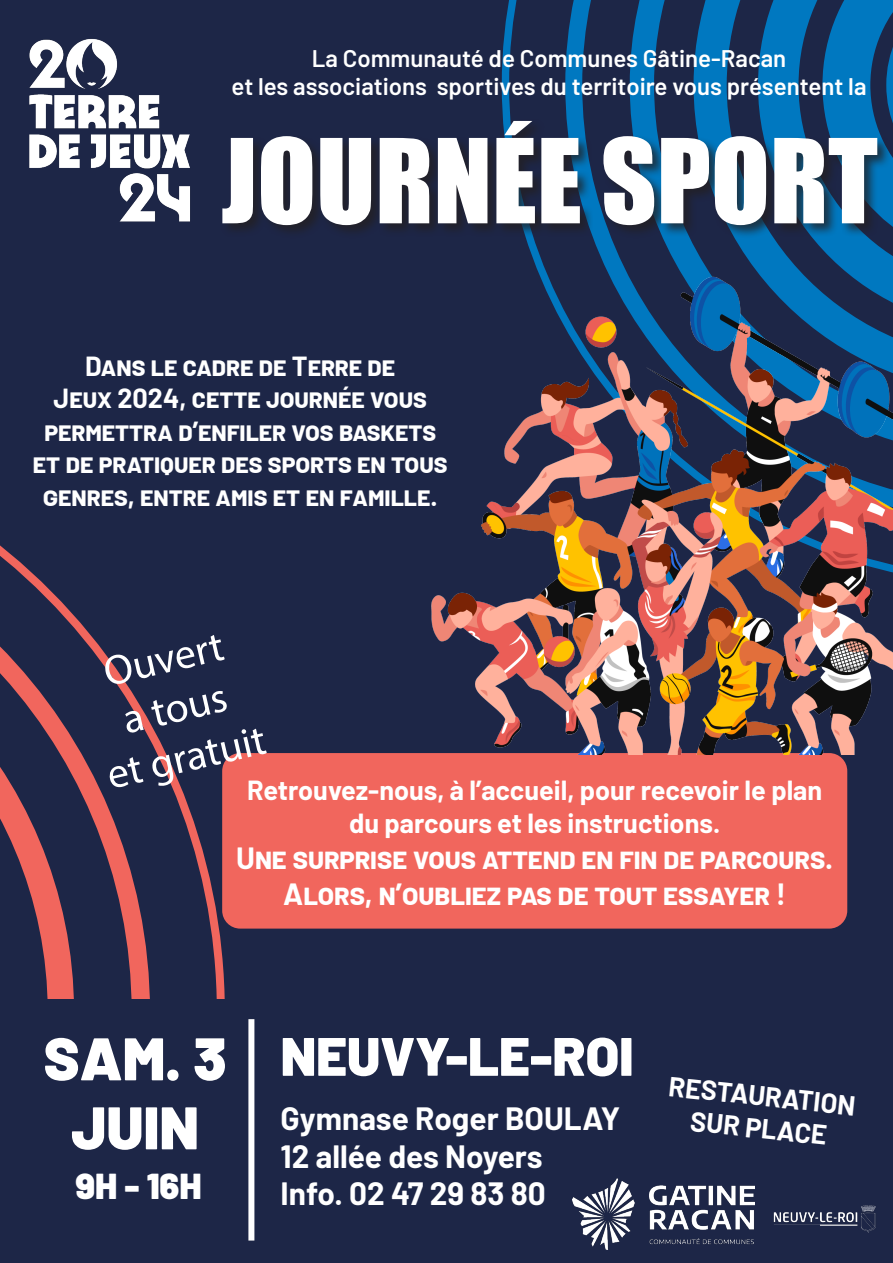
<style>
.page{position:relative;width:893px;height:1263px;background:#1d2647}
.page>*{position:absolute;margin:0;border:0;box-sizing:border-box;transform-origin:0 0}
.t1{font:108px "Impact";color:#fff}
.t2{font:900 60px "Barlow";color:#fff}
.t3{font:900 54px "Barlow";color:#fff}
.t4{font:42px "Myriad Pro";color:#fff}
.t5{font:900 36px "Barlow";color:#fff}
.t6{font:700 31.5px "Barlow";color:#fff}
.t7{font:700 30px "Barlow";color:#fff}
.t8{font:700 27px/32.4px "Barlow";color:#fff;text-align:center}
.t9{font:600 24px "Barlow";color:#fff}
</style>
<div class="page">
<img style="left:29px;top:39px;width:161px;height:183px">
<svg style="left:501px;top:0;width:392px;height:226px"></svg>
<svg style="left:0;top:545px;width:229px;height:454px"></svg>
<div style="left:220px;top:119px;width:671px;height:120px;background:#231f20;opacity:.75"></div>
<div style="left:222px;top:753px;width:625px;height:175px;background:#f1665d;border-radius:18px"></div>
<img style="left:365px;top:226px;width:528px;height:529px">
<div style="left:248px;top:1019px;width:6px;height:221px;background:#fff"></div>
<img style="left:572px;top:1179px;width:182px;height:70px">
<img style="left:773px;top:1205px;width:103px;height:28px">
<p class="t9" style="left:312px;top:40px;width:476px">La Communauté de Communes Gâtine-Racan</p>
<p class="t9" style="left:232px;top:69px;width:636px">et les associations sportives du territoire vous présentent la</p>
<p class="t1" style="left:221px;top:97px;width:658px">JOURNÉE SPORT</p>
<p class="t8" style="left:33px;top:348px;width:416px">Dans le cadre de Terre de<br>Jeux 2024, cette journée vous permettra d’enfiler vos baskets et de pratiquer des sports en tous genres, entre amis et en famille.</p>
<p class="t4" style="left:98px;top:647px;width:123px;rotate:-13deg">Ouvert</p>
<p class="t4" style="left:118px;top:695px;width:107px;rotate:-13deg">a tous</p>
<p class="t4" style="left:102px;top:750px;width:163px;rotate:-13deg">et gratuit</p>
<p class="t8" style="left:247px;top:772px;width:577px">Retrouvez-nous, à l’accueil, pour recevoir le plan</p>
<p class="t8" style="left:349px;top:805px;width:373px">du parcours et les instructions.</p>
<p class="t7" style="left:236px;top:836px;width:599px">Une surprise vous attend en fin de parcours.</p>
<p class="t7" style="left:283px;top:872px;width:504px">Alors, n’oubliez pas de tout essayer !</p>
<p class="t2" style="left:44px;top:1013px;width:184px">SAM. 3</p>
<p class="t2" style="left:71px;top:1082px;width:129px">JUIN</p>
<p class="t5" style="left:76px;top:1159px;width:127px">9H - 16H</p>
<p class="t3" style="left:281px;top:1016px;width:354px">NEUVY-LE-ROI</p>
<p class="t6" style="left:281px;top:1095px;width:341px">Gymnase Roger BOULAY</p>
<p class="t6" style="left:281px;top:1133px;width:263px">12 allée des Noyers</p>
<p class="t6" style="left:281px;top:1171px;width:267px">Info. 02 47 29 83 80</p>
<p class="t8" style="left:671px;top:1068px;width:189px;rotate:6deg">RESTAURATION<br>SUR PLACE</p>
</div>
